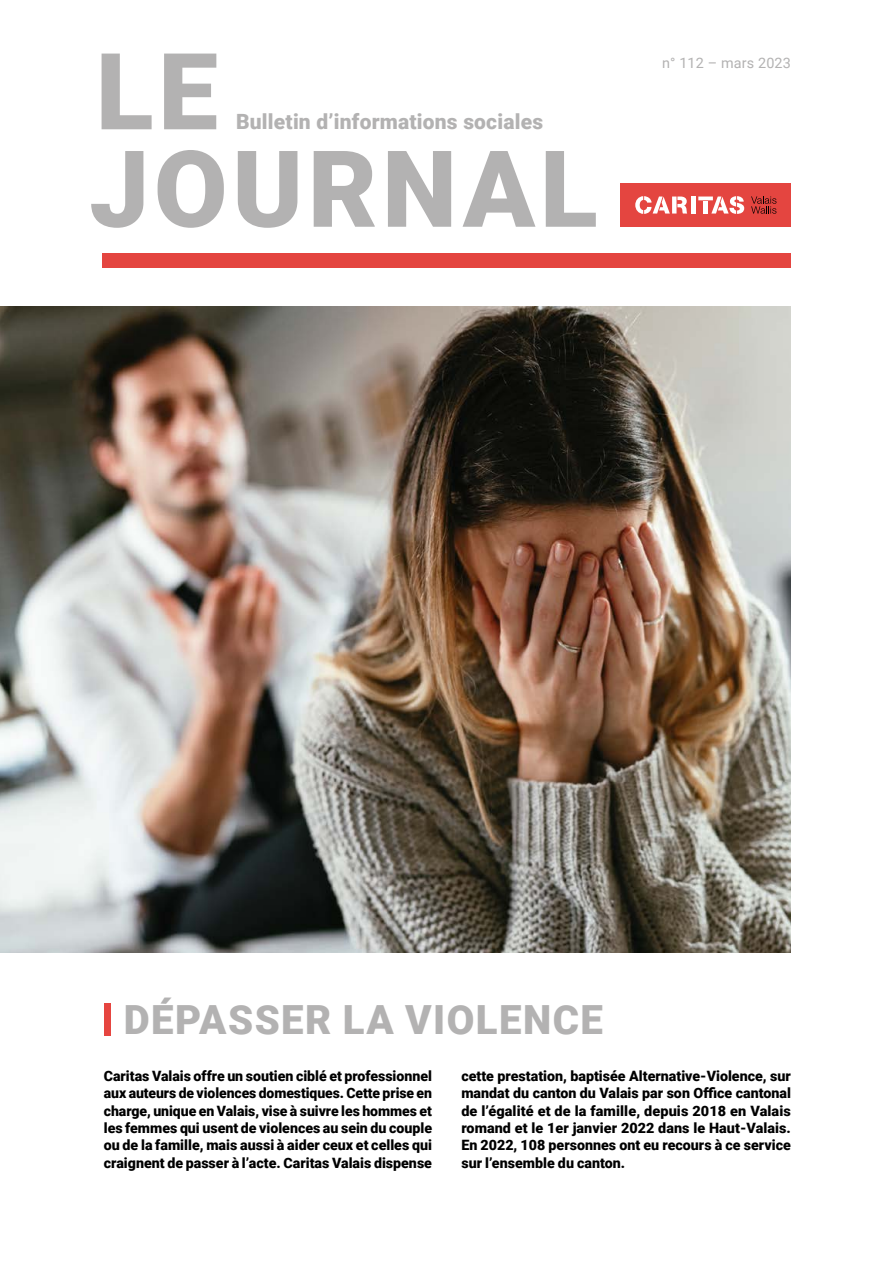
<style>
.page{position:relative;width:893px;height:1263px;background:#fff}
.page>*{position:absolute;margin:0;border:0;box-sizing:border-box;transform-origin:0 0}
.t1{font:900 106.5px/97.5px "Roboto";letter-spacing:.045em;color:#b3b2b2}
.t2{font:900 40.2px "Roboto";letter-spacing:.035em;color:#b3b2b2}
.t3{font:900 21px "Roboto";letter-spacing:.01em;color:#b3b2b2}
.t4{font:14.4px "Roboto";letter-spacing:.01em;color:#b3b2b2}
.t5{font:900 14.25px/17.4px "Roboto";color:#000;text-align:justify}
</style>
<div class="page">
<div style="left:102px;top:254px;width:689px;height:14px;background:#e44540"></div>
<div style="left:621px;top:183px;width:170px;height:44px;background:#e44540"></div>
<svg style="left:751px;top:196px;width:25px;height:18px"></svg>
<hr style="left:691px;top:197px;width:4px;height:17px;background:#fff">
<svg style="left:635px;top:196px;width:52px;height:18px"></svg>
<svg style="left:698px;top:196px;width:46px;height:18px"></svg>
<div style="left:104px;top:1003px;width:7px;height:33px;background:#e64540"></div>
<img style="left:0;top:306px;width:791px;height:646px">
<h1 class="t1" style="left:89px;top:39px;width:510px">LE<br>JOURNAL</h1>
<h3 class="t3" style="left:236px;top:107px;width:308px">Bulletin d’informations sociales</h3>
<p class="t4" style="left:662px;top:53px;width:130px">n° 112 – mars 2023</p>
<h2 class="t2" style="left:124px;top:991px;width:481px">DÉPASSER LA VIOLENCE</h2>
<p class="t5" style="left:104px;top:1066px;width:330px">Caritas Valais offre un soutien ciblé et professionnel aux auteurs de violences domestiques. Cette prise en charge, unique en Valais, vise à suivre les hommes et les femmes qui usent de violences au sein du couple ou de la famille, mais aussi à aider ceux et celles qui craignent de passer à l’acte. Caritas Valais dispense</p>
<p class="t5" style="left:461px;top:1066px;width:331px">cette prestation, baptisée Alternative-Violence, sur mandat du canton du Valais par son Office cantonal de l’égalité et de la famille, depuis 2018 en Valais romand et le 1er janvier 2022 dans le Haut-Valais.<br>En 2022, 108 personnes ont eu recours à ce service sur l’ensemble du canton.</p>
</div>
